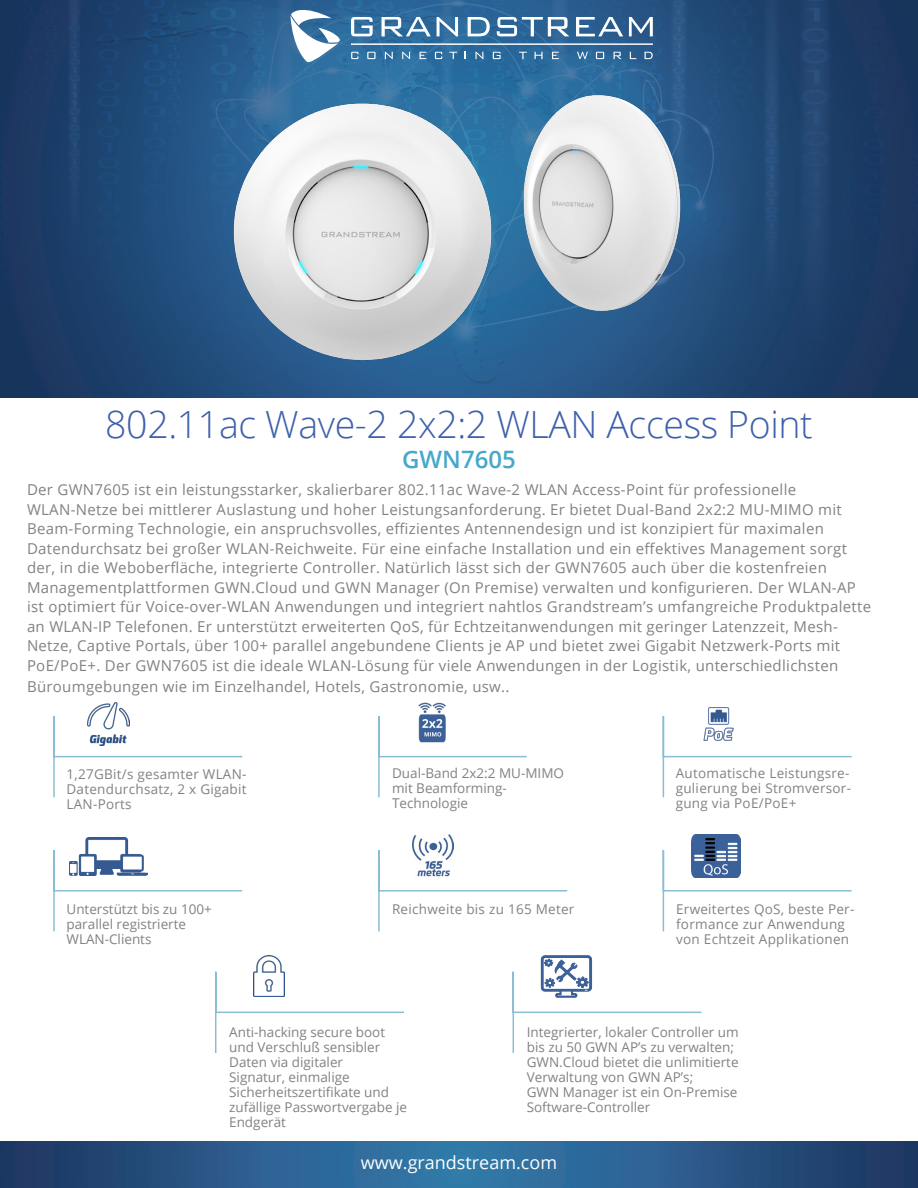
<style>
.page{position:relative;width:918px;height:1188px;background:#fff}
.page>*{position:absolute;margin:0;border:0;box-sizing:border-box;transform-origin:0 0}
.t1{font:300 37.5px "Open Sans";letter-spacing:-.01em;color:#3e60ac}
.t2{font:600 24px "Open Sans";color:#46a8ca}
.t3{font:18px "Open Sans";color:#fff}
.t4{font:15px/19.5px "Open Sans";letter-spacing:.02em;color:#808285}
.t5{font:13.5px/15px "Open Sans";color:#808285}
.t6{font:13.5px/15px "Open Sans";letter-spacing:.02em;color:#808285}
</style>
<div class="page">
<img style="left:0;top:0;width:918px;height:397px">
<svg style="left:291px;top:10px;width:49px;height:52px"></svg>
<svg style="left:351px;top:17px;width:22px;height:19px"></svg>
<svg style="left:382px;top:17px;width:49px;height:19px"></svg>
<svg style="left:437px;top:17px;width:21px;height:19px"></svg>
<svg style="left:468px;top:17px;width:22px;height:19px"></svg>
<svg style="left:497px;top:17px;width:72px;height:19px"></svg>
<svg style="left:576px;top:17px;width:47px;height:19px"></svg>
<svg style="left:629px;top:17px;width:24px;height:19px"></svg>
<svg style="left:351px;top:52px;width:7px;height:7px"></svg>
<svg style="left:367px;top:52px;width:9px;height:7px"></svg>
<svg style="left:385px;top:52px;width:8px;height:7px"></svg>
<svg style="left:402px;top:52px;width:8px;height:7px"></svg>
<svg style="left:420px;top:52px;width:6px;height:7px"></svg>
<svg style="left:435px;top:52px;width:7px;height:7px"></svg>
<svg style="left:449px;top:52px;width:8px;height:7px"></svg>
<svg style="left:476px;top:52px;width:7px;height:7px"></svg>
<svg style="left:493px;top:52px;width:8px;height:7px"></svg>
<svg style="left:519px;top:52px;width:8px;height:7px"></svg>
<svg style="left:535px;top:52px;width:8px;height:7px"></svg>
<svg style="left:552px;top:52px;width:7px;height:7px"></svg>
<svg style="left:645px;top:52px;width:8px;height:7px"></svg>
<svg style="left:596px;top:52px;width:8px;height:7px"></svg>
<svg style="left:614px;top:52px;width:7px;height:7px"></svg>
<svg style="left:630px;top:52px;width:6px;height:7px"></svg>
<svg style="left:577px;top:52px;width:11px;height:7px"></svg>
<hr style="left:351px;top:44px;width:302px;height:1px;background:#fff">
<svg style="left:0;top:1142px;width:918px;height:46px;background:#295988"></svg>
<svg style="left:53px;top:716px;width:190px;height:82px"></svg>
<svg style="left:378px;top:716px;width:149px;height:82px"></svg>
<svg style="left:662px;top:716px;width:190px;height:82px"></svg>
<svg style="left:53px;top:850px;width:190px;height:82px"></svg>
<svg style="left:662px;top:849px;width:190px;height:83px"></svg>
<svg style="left:378px;top:849px;width:190px;height:83px"></svg>
<svg style="left:215px;top:971px;width:189px;height:82px"></svg>
<img style="left:87px;top:703px;width:43px;height:43px">
<img style="left:410px;top:702px;width:43px;height:41px">
<img style="left:695px;top:707px;width:46px;height:36px">
<img style="left:70px;top:838px;width:78px;height:37px">
<img style="left:691px;top:835px;width:49px;height:43px">
<img style="left:413px;top:835px;width:41px;height:43px">
<svg style="left:512px;top:955px;width:190px;height:98px"></svg>
<img style="left:220px;top:92px;width:288px;height:278px">
<img style="left:511px;top:84px;width:181px;height:240px">
<img style="left:253px;top:955px;width:31px;height:41px">
<p class="t1" style="left:105px;top:398px;width:709px">802.11ac Wave-2 2x2:2 WLAN Access Point</p>
<p class="t2" style="left:402px;top:443px;width:115px">GWN7605</p>
<p class="t4" style="left:27px;top:480px;width:846px">Der GWN7605 ist ein leistungsstarker, skalierbarer 802.11ac Wave-2 WLAN Access-Point für professionelle WLAN-Netze bei mittlerer Auslastung und hoher Leistungsanforderung. Er bietet Dual-Band 2x2:2 MU-MIMO mit Beam-Forming Technologie, ein anspruchsvolles, effizientes Antennendesign und ist konzipiert für maximalen Datendurchsatz bei großer WLAN-Reichweite. Für eine einfache Installation und ein effektives Management sorgt der, in die Weboberfläche, integrierte Controller. Natürlich lässt sich der GWN7605 auch über die kostenfreien Managementplattformen GWN.Cloud und GWN Manager (On Premise) verwalten und konfigurieren. Der WLAN-AP ist optimiert für Voice-over-WLAN Anwendungen und integriert nahtlos Grandstream’s umfangreiche Produktpalette an WLAN-IP Telefonen. Er unterstützt erweiterten QoS, für Echtzeitanwendungen mit geringer Latenzzeit, Mesh-Netze, Captive Portals, über 100+ parallel angebundene Clients je AP und bietet zwei Gigabit Netzwerk-Ports mit PoE/PoE+. Der GWN7605 ist die ideale WLAN-Lösung für viele Anwendungen in der Logistik, unterschiedlichsten</p>
<p class="t4" style="left:27px;top:676px;width:484px">Büroumgebungen wie im Einzelhandel, Hotels, Gastronomie, usw..</p>
<p class="t5" style="left:67px;top:767px;width:182px;text-align:justify">1,27GBit/s gesamter WLAN-Datendurchsatz, 2 x Gigabit LAN-Ports</p>
<p class="t5" style="left:392px;top:765px;width:174px">Dual-Band 2x2:2 MU-MIMO</p>
<p class="t5" style="left:392px;top:780px;width:116px">mit Beamforming-<br>Technologie</p>
<p class="t5" style="left:67px;top:902px;width:147px">Unterstützt bis zu 100+ parallel registrierte</p>
<p class="t5" style="left:67px;top:932px;width:86px">WLAN-Clients</p>
<p class="t6" style="left:392px;top:902px;width:184px">Reichweite bis zu 165 Meter</p>
<p class="t5" style="left:676px;top:765px;width:177px;text-align:justify">Automatische Leistungsre&shy;gulierung bei Stromversor&shy;gung via PoE/PoE+</p>
<p class="t6" style="left:676px;top:901px;width:180px">Erweitertes QoS, beste Per&shy;formance zur Anwendung von Echtzeit Applikationen</p>
<p class="t5" style="left:229px;top:1024px;width:179px">Anti-hacking secure boot und Verschluß sensibler<br>Daten via digitaler<br>Signatur, einmalige<br>Sicherheitszertifikate und zufällige Passwortvergabe je<br>Endgerät</p>
<p class="t5" style="left:527px;top:1024px;width:213px">Integrierter, lokaler Controller um bis zu 50 GWN AP’s zu verwalten;</p>
<p class="t5" style="left:527px;top:1054px;width:213px">GWN.Cloud bietet die unlimitierte<br>Verwaltung von GWN AP’s;</p>
<p class="t5" style="left:527px;top:1084px;width:212px">GWN Manager ist ein On-Premise<br>Software-Controller</p>
<p class="t3" style="left:361px;top:1151px;width:198px">www.grandstream.com</p>
</div>
